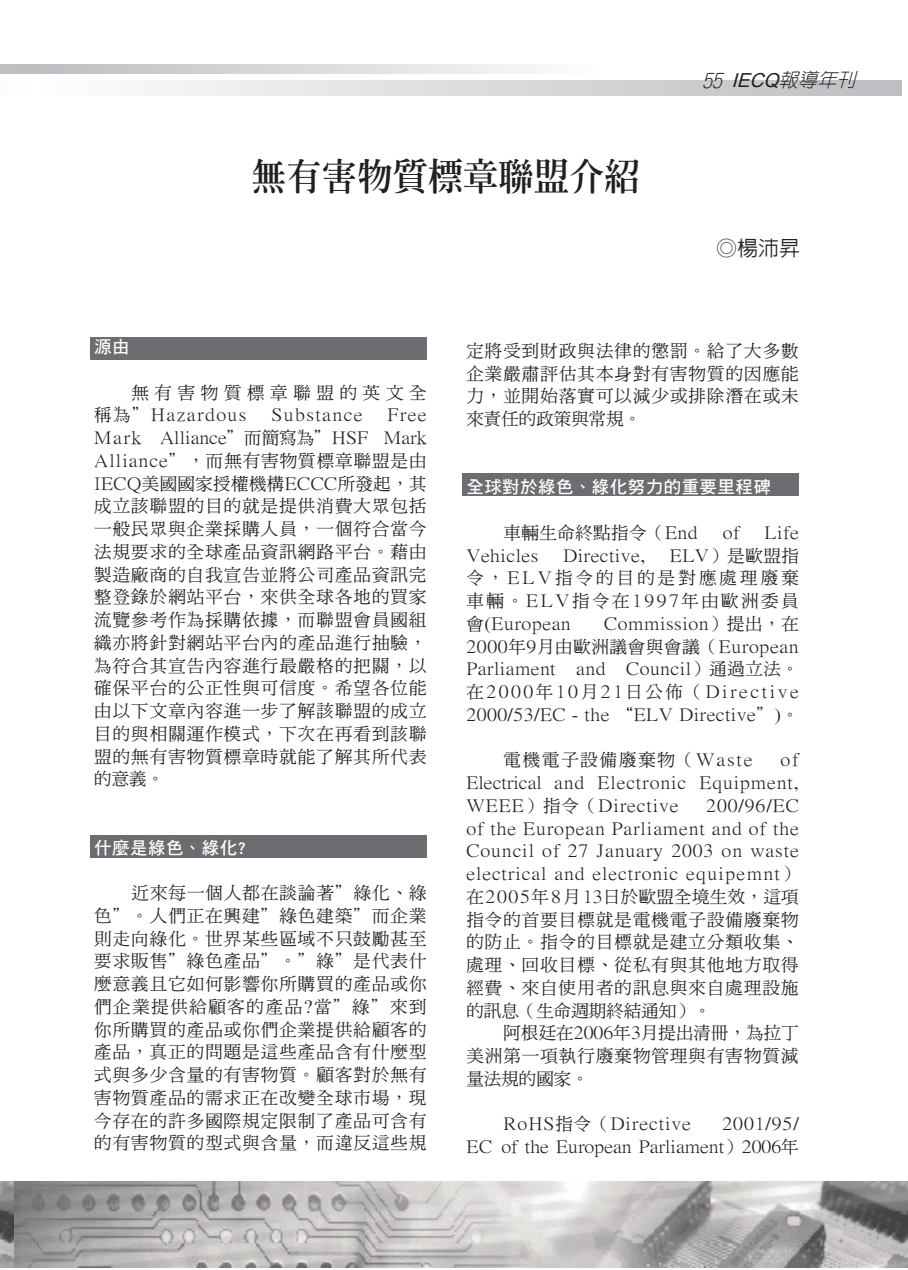
<style>
.page{position:relative;width:908px;height:1270px;background:#fff}
.page>*{position:absolute;margin:0;border:0;box-sizing:border-box;transform-origin:0 0}
.t1{font:36.75px "Inn Ming Extra";color:#231f20;scale:.96 1}
.t2{font:500 21px "Lin Gothic";color:#231f20}
.t3{font:italic 300 19.25px "Yen Round";color:#231f20}
.t4{font:17.5px/22.8px "DF Ming Md HK BF";letter-spacing:.06em;color:#231f20;text-align:justify}
.t5{font:17.5px/22.8px "DF Ming Md HK BF";color:#231f20;text-align:right}
.t6{font:17.5px "DF Ming Md HK BF";letter-spacing:.025em;color:#231f20}
.t7{font:17.5px "DF Hei Std W7";letter-spacing:.025em;color:#fff}
.t8{font:17.5px/22.8px "DF Ming Md HK BF";letter-spacing:.32em;color:#231f20}
.t9{font:17.5px "DF Ming Md HK BF";letter-spacing:.1em;color:#231f20}
.t10{font:17.5px "DF Ming Md HK BF";letter-spacing:.08em;color:#231f20}
.s1{font-family:"Arial";font-weight:400}
</style>
<div class="page">
<img style="left:0;top:1181px;width:15px;height:86px">
<img style="left:15px;top:1181px;width:893px;height:86px">
<svg style="left:0;top:65px;width:528px;height:8px;background:#d6d7d9"></svg>
<svg style="left:151px;top:80px;width:751px;height:15px;background:#d8d8da"></svg>
<div style="left:90px;top:338px;width:337px;height:22px;background:#6c6d70"></div>
<div style="left:462px;top:474px;width:337px;height:22px;background:#6c6d70"></div>
<div style="left:90px;top:836px;width:337px;height:22px;background:#6c6d70"></div>
<h1 class="t1" style="left:252px;top:158px;width:406px">無有害物質標章聯盟介紹</h1>
<p class="t3" style="left:702px;top:70px;width:160px">55 <span class="s1">IECQ</span>報導年刊</p>
<p class="t2" style="left:716px;top:238px;width:85px">◎楊沛昇</p>
<p class="t7" style="left:94px;top:337px;width:37px">源由</p>
<p class="t8" style="left:94px;top:382px;width:334px;text-indent:37px">無有害物質標章聯盟的英文全稱為”Hazardous</p>
<p class="t10" style="left:271px;top:406px;width:93px">Substance</p>
<p class="t4" style="left:94px;top:404px;width:334px;text-indent:293px">Free Mark Alliance”而簡寫為”HSF Mark Alliance”，而無有害物質標章聯盟是由IECQ美國國家授權機構ECCC所發起，其成立該聯盟的目的就是提供消費大眾包括一般民眾與企業採購人員，一個符合當今法規要求的全球產品資訊網路平台。藉由製造廠商的自我宣告並將公司產品資訊完整登錄於網站平台，來供全球各地的買家流覽參考作為採購依據，而聯盟會員國組織亦將針對網站平台內的產品進行抽驗，為符合其宣告內容進行最嚴格的把關，以確保平台的公正性與可信度。希望各位能由以下文章內容進一步了解該聯盟的成立目的與相關運作模式，下次在再看到該聯盟的無有害物質標章時就能了解其所代表的意義。</p>
<p class="t7" style="left:94px;top:838px;width:153px">什麼是綠色、綠化?</p>
<p class="t4" style="left:94px;top:882px;width:334px;text-indent:37px">近來每一個人都在談論著”綠化、綠色”。人們正在興建”綠色建築”而企業則走向綠化。世界某些區域不只鼓勵甚至要求販售”綠色產品”。”綠”是代表什麼意義且它如何影響你所購買的產品或你們企業提供給顧客的產品?當”綠”來到你所購買的產品或你們企業提供給顧客的產品，真正的問題是這些產品含有什麼型式與多少含量的有害物質。顧客對於無有害物質產品的需求正在改變全球市場，現今存在的許多國際規定限制了產品可含有的有害物質的型式與含量，而違反這些規</p>
<p class="t4" style="left:466px;top:340px;width:334px">定將受到財政與法律的懲罰。給了大多數企業嚴肅評估其本身對有害物質的因應能力，並開始落實可以減少或排除潛在或未來責任的政策與常規。</p>
<p class="t7" style="left:466px;top:478px;width:306px">全球對於綠色、綠化努力的重要里程碑</p>
<p class="t6" style="left:504px;top:524px;width:196px">車輛生命終點指令（End</p>
<p class="t4" style="left:723px;top:522px;width:18px">of</p>
<p class="t4" style="left:764px;top:522px;width:36px">Life</p>
<p class="t6" style="left:466px;top:547px;width:74px">Vehicles</p>
<p class="t6" style="left:563px;top:547px;width:84px">Directive,</p>
<p class="t4" style="left:466px;top:545px;width:334px;text-indent:203px">ELV）是歐盟指令，ELV指令的目的是對應處理廢棄車輛。ELV指令在1997年由歐洲委員會(European</p>
<p class="t4" style="left:466px;top:613px;width:334px;text-indent:138px">Commission）提出，在2000年9月由歐洲議會與會議（European Parliament and Council）通過立法。在2000年10月21日公佈（Directive 2000/53/EC - the “ELV Directive”)。</p>
<p class="t9" style="left:504px;top:751px;width:250px">電機電子設備廢棄物（Waste</p>
<p class="t4" style="left:466px;top:750px;width:334px;text-indent:314px">of Electrical and Electronic Equipment, WEEE）指令（Directive</p>
<p class="t4" style="left:466px;top:795px;width:334px;text-indent:240px">200/96/EC of the European Parliament and of the Council of 27 January 2003 on waste electrical and electronic equipemnt）在2005年8月13日於歐盟全境生效，這項指令的首要目標就是電機電子設備廢棄物的防止。指令的目標就是建立分類收集、處理、回收目標、從私有與其他地方取得經費、來自使用者的訊息與來自處理設施的訊息（生命週期終結通知）。</p>
<p class="t4" style="left:466px;top:1023px;width:334px;text-indent:37px">阿根廷在2006年3月提出清冊，為拉丁美洲第一項執行廢棄物管理與有害物質減量法規的國家。</p>
<p class="t4" style="left:503px;top:1114px;width:189px">RoHS指令（Directive</p>
<p class="t5" style="left:466px;top:1114px;width:334px">2001/95/<br>EC of the European Parliament）2006年</p>
</div>
